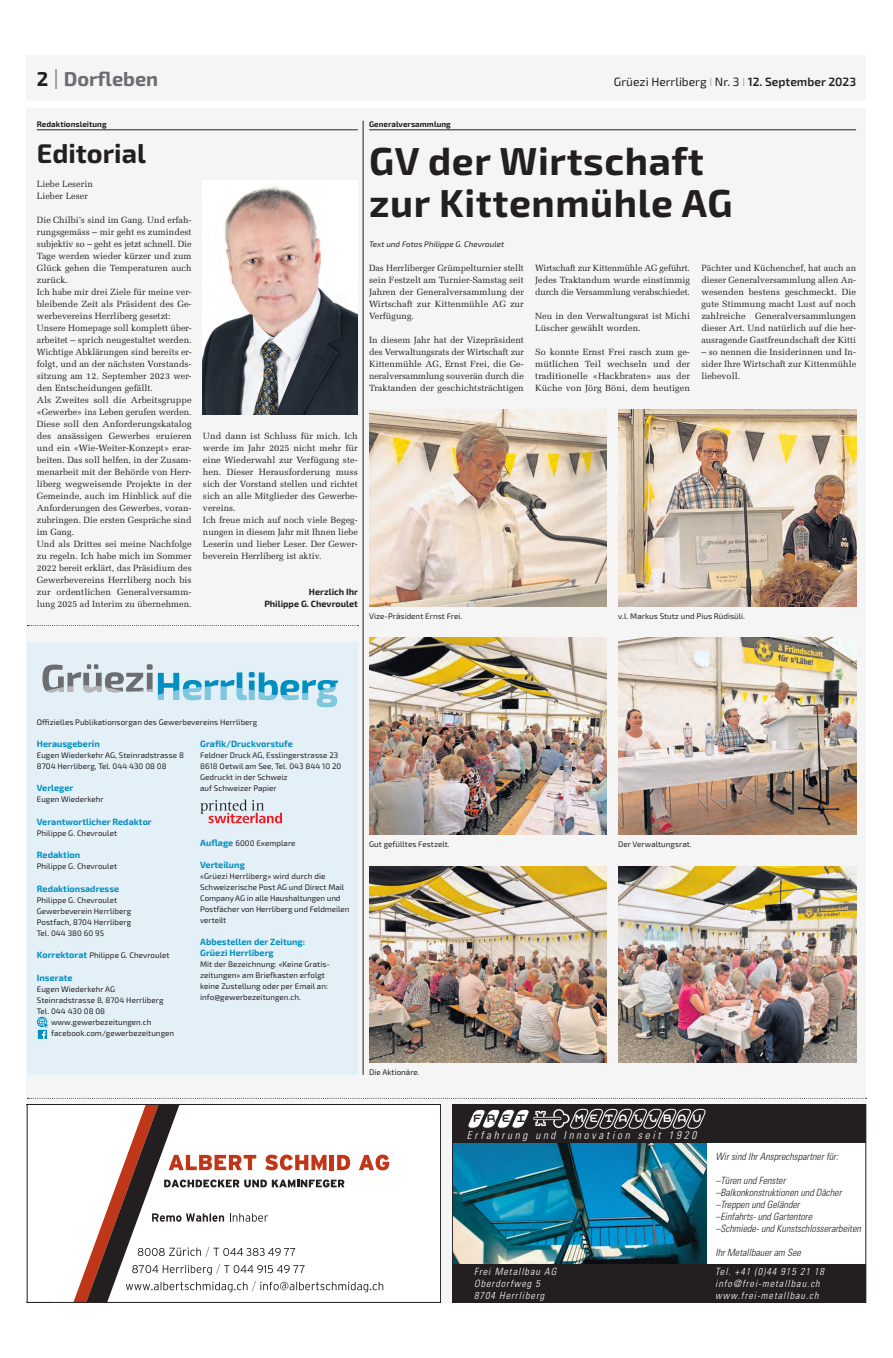
<style>
.page{position:relative;width:893px;height:1358px;background:#fff}
.page>*{position:absolute;margin:0;border:0;box-sizing:border-box;transform-origin:0 0}
.t1{font:700 39px/42px "Exo 2";letter-spacing:.015em;color:#231f20}
.t2{font:700 27px "Exo 2";color:#231f20}
.t3{font:700 20px "Exo 2";color:#6c6d70}
.t4{font:12px "Exo 2";color:#231f20}
.t5{font:11.2px "Moby Monospace";letter-spacing:.38em;color:#fff}
.t6{font:11.2px "Moby Monospace";color:#231f20}
.t7{font:italic 300 condensed 11px "Univers LT";letter-spacing:.25em;color:#fff}
.t8{font:italic 300 condensed 10px/12px "Univers LT";color:#231f20}
.t9{font:italic 300 condensed 10px "Univers LT";letter-spacing:.1em;color:#fff}
.t10{font:9px/12px "Melior LT Std";letter-spacing:.005em;color:#231f20;text-align:justify}
.t11{font:700 9px/11px "Exo 2";letter-spacing:.005em;color:#008fc0}
.t12{font:700 9px/12px "Exo 2";color:#231f20;text-align:right}
.t13{font:8px/11px "Exo 2";letter-spacing:.005em;color:#231f20}
.t14{font:700 8px "Exo 2";letter-spacing:.005em;color:#231f20}
.t15{font:italic 8px "Exo 2";letter-spacing:.005em;color:#231f20}
.s1{color:#231f20}
.s2{font-weight:100;font-size:29px;color:#231f20}
.s3{font-weight:100}
.s4{font-weight:600}
.s5{font-weight:700;font-size:9px;color:#008fc0}
</style>
<div class="page">
<div style="left:27px;top:55px;width:839px;height:1248px;background:#f5f5f6"></div>
<div style="left:18px;top:101px;width:875px;height:7px;background:#fff"></div>
<div style="left:27px;top:643px;width:331px;height:432px;background:#e4f0f7"></div>
<svg style="left:37px;top:1017px;width:12px;height:22px"></svg>
<svg style="left:200px;top:799px;width:82px;height:24px"></svg>
<svg style="left:43px;top:664px;width:295px;height:43px"></svg>
<hr style="left:363px;top:121px;width:1px;height:954px;background:#231f20">
<svg style="left:27px;top:625px;width:331px;height:1px"></svg>
<hr style="left:37px;top:130px;width:321px;height:1px;background:#231f20">
<img style="left:203px;top:187px;width:155px;height:228px">
<hr style="left:369px;top:130px;width:487px;height:1px;background:#231f20">
<svg style="left:27px;top:1098px;width:839px;height:205px"></svg>
<div style="left:452px;top:1267px;width:414px;height:36px;background:#231f20"></div>
<div style="left:467px;top:1130px;width:244px;height:12px;background:#231f20"></div>
<div style="left:452px;top:1104px;width:414px;height:199px;border:1px solid #231f20"></div>
<img style="left:369px;top:638px;width:238px;height:197px">
<img style="left:369px;top:866px;width:238px;height:197px">
<img style="left:618px;top:866px;width:238px;height:197px">
<img style="left:369px;top:410px;width:238px;height:197px">
<img style="left:618px;top:638px;width:238px;height:197px">
<img style="left:618px;top:410px;width:238px;height:197px">
<h3 class="t3" style="left:37px;top:63px;width:123px"><span class="s1">2</span> <span class="s2">I</span> Dorfleben</h3>
<h3 class="t4" style="left:614px;top:73px;width:244px">Grüezi Herrliberg <span class="s3">I</span> Nr. 3 <span class="s3">I</span> <span class="s4">12. September 2023</span></h3>
<p class="t14" style="left:37px;top:118px;width:71px">Redaktionsleitung</p>
<h2 class="t2" style="left:37px;top:133px;width:111px">Editorial</h2>
<p class="t10" style="left:37px;top:178px;width:58px">Liebe Leserin<br>Lieber Leser</p>
<p class="t10" style="left:37px;top:214px;width:156px;text-align:left">Die Chilbi’s sind im Gang. Und erfah&shy;rungsgemäss – mir geht es zumindest subjektiv so – geht es jetzt schnell. Die Tage werden wieder kürzer und zum Glück gehen die Temperaturen auch zurück.<br>Ich habe mir drei Ziele für meine ver&shy;bleibende Zeit als Präsident des Ge&shy;werbevereins Herrliberg gesetzt:<br>Unsere Homepage soll komplett über&shy;arbeitet – sprich neugestaltet werden.<br>Wichtige Abklärungen sind bereits er&shy;folgt, und an der nächsten Vorstands&shy;sitzung am 12. September 2023 wer&shy;den Entscheidungen gefällt.<br>Als Zweites soll die Arbeitsgruppe «Gewerbe» ins Leben gerufen werden.<br>Diese soll den Anforderungskatalog des ansässigen Gewerbes eruieren und ein «Wie-Weiter-Konzept» erar&shy;beiten. Das soll helfen, in der Zusam&shy;menarbeit mit der Behörde von Herr&shy;liberg wegweisende Projekte in der Gemeinde, auch im Hinblick auf die Anforderungen des Gewerbes, voran&shy;zubringen. Die ersten Gespräche sind im Gang.<br>Und als Drittes sei meine Nachfolge zu regeln. Ich habe mich im Sommer 2022 bereit erklärt, das Präsidium des Gewerbevereins Herrliberg noch bis zur ordentlichen Generalversamm&shy;lung 2025 ad Interim zu übernehmen.</p>
<p class="t14" style="left:369px;top:118px;width:83px">Generalversammlung</p>
<h1 class="t1" style="left:369px;top:138px;width:365px">GV der Wirtschaft zur Kittenmühle AG</h1>
<p class="t15" style="left:369px;top:238px;width:137px">Text und Fotos Philippe G. Chevroulet</p>
<p class="t10" style="left:369px;top:262px;width:156px">Das Herrliberger Grümpelturnier stellt sein Festzelt am Turnier-Samstag seit Jahren der Generalversammlung der Wirtschaft zur Kittenmühle AG zur Verfügung.</p>
<p class="t10" style="left:369px;top:334px;width:156px">In diesem Jahr hat der Vizepräsident des Verwaltungsrats der Wirtschaft zur Kittenmühle AG, Ernst Frei, die Ge&shy;neralversammlung souverän durch die Traktanden der geschichtsträchtigen</p>
<p class="t10" style="left:535px;top:262px;width:156px">Wirtschaft zur Kittenmühle AG geführt.<br>Jedes Traktandum wurde einstimmig durch die Versammlung verabschiedet.</p>
<p class="t10" style="left:535px;top:310px;width:156px">Neu in den Verwaltungsrat ist Michi<br>Lüscher gewählt worden.</p>
<p class="t10" style="left:535px;top:346px;width:156px">So konnte Ernst Frei rasch zum ge&shy;mütlichen Teil wechseln und der traditionelle «Hackbraten» aus der Küche von Jörg Böni, dem heutigen</p>
<p class="t10" style="left:701px;top:262px;width:156px">Pächter und Küchenchef, hat auch an dieser Generalversammlung allen An&shy;wesenden bestens geschmeckt. Die gute Stimmung macht Lust auf noch zahlreiche Generalversammlungen dieser Art. Und natürlich auf die her&shy;ausragende Gastfreundschaft der Kitti</p>
<p class="t10" style="left:701px;top:346px;width:156px">– so nennen die Insiderinnen und In&shy;sider Ihre Wirtschaft zur Kittenmühle liebevoll.</p>
<p class="t10" style="left:203px;top:430px;width:156px;text-align:left">Und dann ist Schluss für mich. Ich werde im Jahr 2025 nicht mehr für eine Wiederwahl zur Verfügung ste&shy;hen. Dieser Herausforderung muss sich der Vorstand stellen und richtet sich an alle Mitglieder des Gewerbe&shy;vereins.<br>Ich freue mich auf noch viele Begeg&shy;nungen in diesem Jahr mit Ihnen liebe<br>Leserin und lieber Leser. Der Gewer&shy;beverein Herrliberg ist aktiv.</p>
<p class="t12" style="left:264px;top:585px;width:95px">Herzlich Ihr<br>Philippe G. Chevroulet</p>
<p class="t13" style="left:369px;top:610px;width:95px">Vize-Präsident Ernst Frei.</p>
<p class="t13" style="left:618px;top:610px;width:128px">v.l. Markus Stutz und Pius Rüdisüli.</p>
<p class="t13" style="left:37px;top:717px;width:222px">Offizielles Publikationsorgan des Gewerbevereins Herrliberg</p>
<p class="t11" style="left:37px;top:738px;width:65px">Herausgeberin</p>
<p class="t13" style="left:37px;top:750px;width:149px">Eugen Wiederkehr AG, Steinradstrasse 8<br>8704 Herrliberg, Tel. 044 430 08 08</p>
<p class="t11" style="left:37px;top:782px;width:38px">Verleger</p>
<p class="t13" style="left:37px;top:794px;width:68px">Eugen Wiederkehr</p>
<p class="t11" style="left:37px;top:816px;width:116px">Verantwortlicher Redaktor</p>
<p class="t13" style="left:37px;top:828px;width:82px">Philippe G. Chevroulet</p>
<p class="t11" style="left:37px;top:849px;width:45px">Redaktion</p>
<p class="t13" style="left:37px;top:861px;width:82px">Philippe G. Chevroulet</p>
<p class="t11" style="left:37px;top:883px;width:84px">Redaktionsadresse</p>
<p class="t13" style="left:37px;top:895px;width:96px">Philippe G. Chevroulet<br>Gewerbeverein Herrliberg<br>Postfach, 8704 Herrliberg<br>Tel. 044 380 60 95</p>
<p class="t13" style="left:37px;top:950px;width:134px"><span class="s5">Korrektorat</span> Philippe G. Chevroulet</p>
<p class="t11" style="left:37px;top:972px;width:37px">Inserate</p>
<p class="t13" style="left:37px;top:984px;width:80px">Eugen Wiederkehr AG</p>
<p class="t13" style="left:37px;top:995px;width:128px">Steinradstrasse 8, 8704 Herrliberg</p>
<p class="t13" style="left:37px;top:1006px;width:70px">Tel. 044 430 08 08</p>
<p class="t13" style="left:51px;top:1017px;width:102px">www.gewerbezeitungen.ch</p>
<p class="t13" style="left:51px;top:1028px;width:125px">facebook.com/gewerbezeitungen</p>
<p class="t11" style="left:200px;top:738px;width:94px">Grafik/Druckvorstufe</p>
<p class="t13" style="left:200px;top:750px;width:143px">Feldner Druck AG, Esslingerstrasse 23<br>8618 Oetwil am See, Tel. 043 844 10 20<br>Gedruckt in der Schweiz<br>auf Schweizer Papier</p>
<p class="t13" style="left:200px;top:838px;width:97px"><span class="s5">Auflage</span> 6000 Exemplare</p>
<p class="t11" style="left:200px;top:859px;width:46px">Verteilung</p>
<p class="t13" style="left:200px;top:871px;width:151px">«Grüezi Herrliberg» wird durch die<br>Schweizerische Post AG und Direct Mail<br>Company AG in alle Haushaltungen und<br>Postfächer von Herrliberg und Feldmeilen verteilt</p>
<p class="t11" style="left:200px;top:936px;width:107px">Abbestellen der Zeitung:<br>Grüezi Herrliberg</p>
<p class="t13" style="left:200px;top:959px;width:130px">Mit der Bezeichnung: «Keine Gratis&shy;zeitungen» am Briefkasten erfolgt keine Zustellung oder per Email an: info@gewerbezeitungen.ch.</p>
<p class="t13" style="left:369px;top:838px;width:82px">Gut gefülltes Festzelt.</p>
<p class="t13" style="left:618px;top:838px;width:75px">Der Verwaltungsrat.</p>
<p class="t13" style="left:369px;top:1066px;width:52px">Die Aktionäre.</p>
<p class="t6" style="left:472px;top:1111px;width:56px">FREI</p>
<p class="t5" style="left:574px;top:1111px;width:130px">METALLBAU</p>
<p class="t7" style="left:467px;top:1128px;width:231px">Erfahrung und Innovation seit 1920</p>
<p class="t8" style="left:715px;top:1150px;width:124px">Wir sind Ihr Ansprechspartner für:</p>
<p class="t8" style="left:715px;top:1174px;width:147px">–Türen und Fenster –Balkonkonstruktionen und Dächer –Treppen und Geländer<br>–Einfahrts- und Gartentore<br>–Schmiede- und Kunstschlosserarbeiten</p>
<p class="t8" style="left:715px;top:1246px;width:87px">Ihr Metallbauer am See</p>
<p class="t9" style="left:474px;top:1265px;width:84px">Frei Metallbau AG</p>
<p class="t9" style="left:715px;top:1265px;width:110px">Tel. +41 (0)44 915 21 18</p>
<p class="t9" style="left:474px;top:1277px;width:67px">Oberdorfweg 5</p>
<p class="t9" style="left:715px;top:1277px;width:106px">info@frei-metallbau.ch</p>
<p class="t9" style="left:474px;top:1289px;width:72px">8704 Herrliberg</p>
<p class="t9" style="left:715px;top:1289px;width:105px">www.frei-metallbau.ch</p>
</div>
